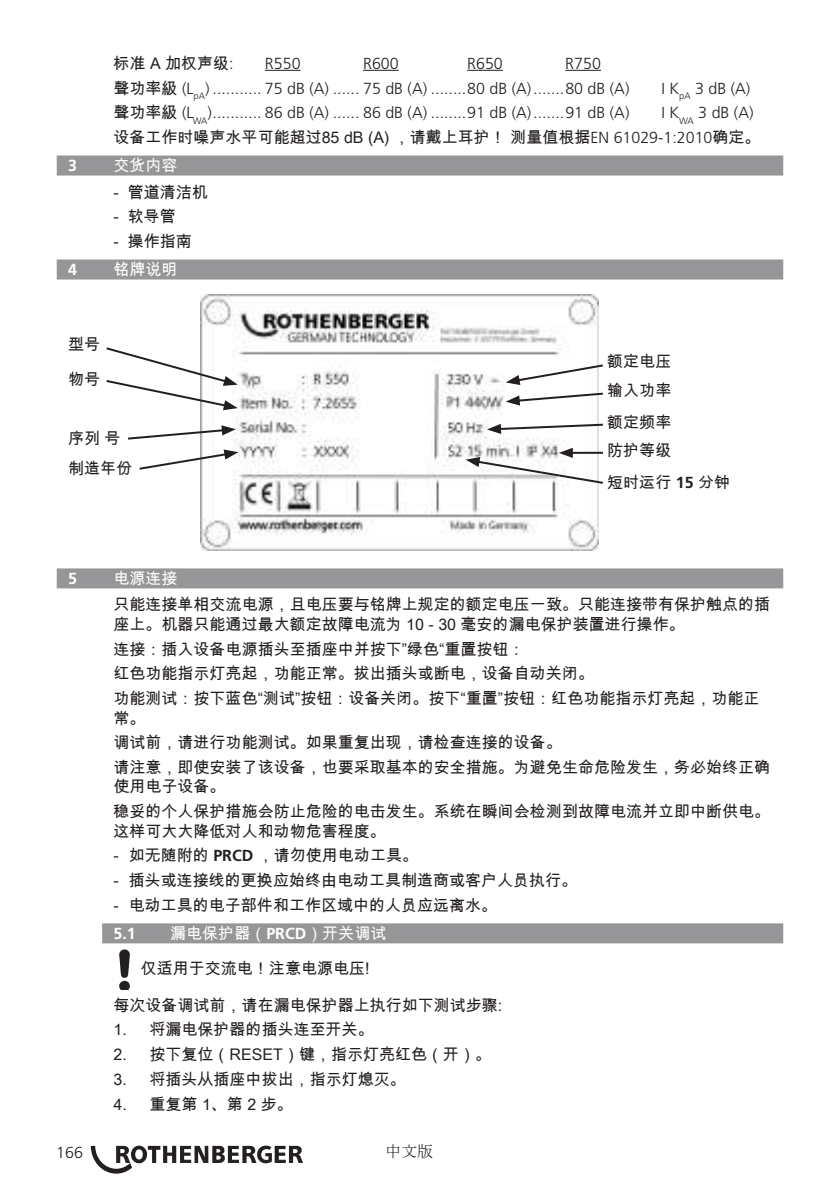
<style>
.page{position:relative;width:840px;height:1191px;background:#fff}
.page>*{position:absolute;margin:0;border:0;box-sizing:border-box;transform-origin:0 0}
.t1{font:16px/24.8px "Arial Unicode MS";color:#241f1f}
.t2{font:300 16px/24.8px "Frutiger LT";color:#241f1f}
.t3{font:16px "Arial Unicode MS";color:#fff}
.t4{font:700 16px "Frutiger LT";color:#fff}
.t5{font:16px "MS P Mincho";color:#241f1f}
.s1{font-family:"Frutiger LT";font-weight:300}
.s2{font-family:"Arial Unicode MS";font-weight:400}
.s3{font-family:"Frutiger LT";font-weight:700}
</style>
<div class="page">
<svg style="left:91px;top:1145px;width:212px;height:28px"></svg>
<hr style="left:265px;top:70px;width:35px;height:1px;background:#241f1f">
<hr style="left:363px;top:70px;width:35px;height:1px;background:#241f1f">
<hr style="left:467px;top:70px;width:35px;height:1px;background:#241f1f">
<hr style="left:565px;top:70px;width:35px;height:1px;background:#241f1f">
<div style="left:57px;top:155px;width:725px;height:20px;background:#969698"></div>
<div style="left:57px;top:259px;width:725px;height:20px;background:#969698"></div>
<div style="left:57px;top:568px;width:725px;height:20px;background:#969698"></div>
<div style="left:102px;top:923px;width:680px;height:20px;background:#969698"></div>
<img style="left:201px;top:294px;width:397px;height:256px">
<svg style="left:119px;top:949px;width:11px;height:40px"></svg>
<svg style="left:106px;top:346px;width:132px;height:64px"></svg>
<svg style="left:139px;top:449px;width:99px;height:22px"></svg>
<svg style="left:505px;top:363px;width:98px;height:22px"></svg>
<svg style="left:505px;top:391px;width:98px;height:14px"></svg>
<svg style="left:486px;top:422px;width:117px;height:12px"></svg>
<svg style="left:465px;top:448px;width:138px;height:37px"></svg>
<svg style="left:128px;top:425px;width:108px;height:16px"></svg>
<p class="t1" style="left:113px;top:50px;width:122px">标准 A 加权声级<span class="s1">:</span></p>
<p class="t2" style="left:265px;top:51px;width:37px">R550</p>
<p class="t2" style="left:363px;top:51px;width:37px">R600</p>
<p class="t2" style="left:467px;top:51px;width:37px">R650</p>
<p class="t2" style="left:113px;top:51px;width:517px;text-indent:451px">R750<br><span class="s2">聲功率級</span> (L<sub>pA</sub>) ........... 75 dB (A) ...... 75 dB (A) ........80 dB (A).......80 dB (A)</p>
<p class="t2" style="left:661px;top:76px;width:90px">I K<sub>pA</sub> 3 dB (A)</p>
<p class="t2" style="left:113px;top:101px;width:517px"><span class="s2">聲功率級</span> (L<sub>WA</sub>)........... 86 dB (A) ...... 86 dB (A) ........91 dB (A).......91 dB (A)</p>
<p class="t2" style="left:661px;top:101px;width:93px">I K<sub>WA</sub> 3 dB (A)</p>
<p class="t1" style="left:113px;top:125px;width:648px">设备工作时噪声水平可能超过85 dB (A) ，请戴上耳护！测量值根据<span class="s1">EN 61029-1:2010</span>确定。</p>
<p class="t4" style="left:68px;top:156px;width:10px">3</p>
<p class="t3" style="left:113px;top:154px;width:65px">交货内容</p>
<p class="t1" style="left:113px;top:179px;width:96px">- 管道清洁机</p>
<p class="t1" style="left:113px;top:204px;width:64px">- 软导管</p>
<p class="t1" style="left:113px;top:229px;width:80px">- 操作指南</p>
<p class="t4" style="left:68px;top:260px;width:10px">4</p>
<p class="t3" style="left:113px;top:258px;width:65px">铭牌说明</p>
<p class="t1" style="left:68px;top:327px;width:33px;line-height:35px">型号物号</p>
<p class="t1" style="left:68px;top:423px;width:65px;line-height:29.6px">序列号制造年份</p>
<p class="t1" style="left:607px;top:348px;width:65px">额定电压</p>
<p class="t1" style="left:607px;top:377px;width:65px">输入功率</p>
<p class="t1" style="left:607px;top:409px;width:65px;line-height:27.6px">额定频率防护等级</p>
<p class="t1" style="left:607px;top:469px;width:124px">短时运行 <span class="s3">15</span> 分钟</p>
<p class="t4" style="left:68px;top:569px;width:10px">5</p>
<p class="t3" style="left:113px;top:566px;width:65px">电源连接</p>
<p class="t1" style="left:113px;top:595px;width:657px;line-height:19.2px">只能连接单相交流电源，且电压要与铭牌上规定的额定电压一致。只能连接带有保护触点的插座上。机器只能通过最大额定故障电流为 10 - 30 毫安的漏电保护装置进行操作。</p>
<p class="t1" style="left:113px;top:636px;width:647px">连接：插入设备电源插头至插座中并按下”绿色“重置按钮：<br>红色功能指示灯亮起，功能正常。拔出插头或断电，设备自动关闭。<br>功能测试：按下蓝色“测试”按钮：设备关闭。按下“重置”按钮：红色功能指示灯亮起，功能正</p>
<p class="t1" style="left:113px;top:705px;width:657px">常。<br>调试前，请进行功能测试。如果重复出现，请检查连接的设备。<br>请注意，即使安装了该设备，也要采取基本的安全措施。为避免生命危险发生，务必始终正确</p>
<p class="t1" style="left:113px;top:774px;width:657px">使用电子设备。<br>稳妥的个人保护措施会防止危险的电击发生。系统在瞬间会检测到故障电流并立即中断供电。</p>
<p class="t1" style="left:113px;top:818px;width:273px">这样可大大降低对人和动物危害程度。</p>
<p class="t1" style="left:113px;top:843px;width:306px">- 如无随附的 <span class="s3">PRCD</span> ，请勿使用电动工具。</p>
<p class="t1" style="left:113px;top:868px;width:465px">- 插头或连接线的更换应始终由电动工具制造商或客户人员执行。</p>
<p class="t1" style="left:113px;top:892px;width:385px">- 电动工具的电子部件和工作区域中的人员应远离水。</p>
<p class="t4" style="left:113px;top:924px;width:24px">5.1</p>
<p class="t3" style="left:170px;top:921px;width:218px">漏电保护器（<span class="s3">PRCD</span>）开关调试</p>
<p class="t1" style="left:141px;top:956px;width:230px">仅适用于交流电！注意电源电压!</p>
<p class="t1" style="left:113px;top:992px;width:390px">每次设备调试前，请在漏电保护器上执行如下测试步骤:</p>
<p class="t1" style="left:113px;top:1017px;width:261px">1. 将漏电保护器的插头连至开关。</p>
<p class="t1" style="left:113px;top:1041px;width:379px">2. 按下复位（RESET）键，指示灯亮红色（开）。</p>
<p class="t1" style="left:113px;top:1066px;width:293px">3. 将插头从插座中拔出，指示灯熄灭。</p>
<p class="t1" style="left:113px;top:1091px;width:181px">4. 重复第 1、第 2 步。</p>
<p class="t2" style="left:56px;top:1140px;width:28px">166</p>
<p class="t5" style="left:385px;top:1143px;width:49px">中文版</p>
</div>
